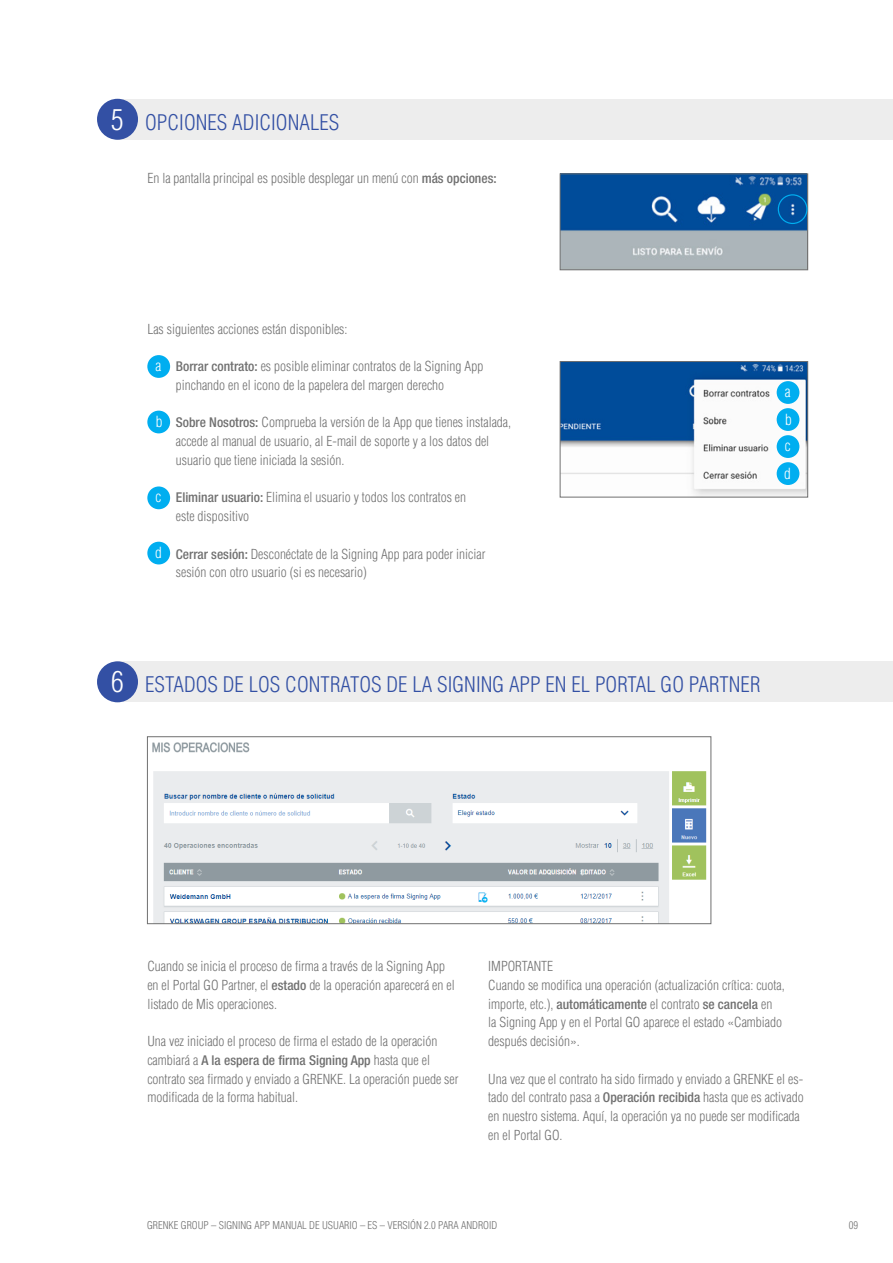
<style>
.page{position:relative;width:893px;height:1263px;background:#fff}
.page>*{position:absolute;margin:0;border:0;box-sizing:border-box;transform-origin:0 0}
.GLB__Headline___19pt{font:300 condensed 21px "Helvetica LT Pro";letter-spacing:.005em;color:#3350a4}
.GLB__Zitat___10Pt{font:300 condensed 15px "Helvetica LT Pro";color:#fff}
.GLB__Copy{font:300 condensed 13.5px/18.8px "Helvetica LT Pro";color:#707070}
.GLB__Zitat___10Pt-2{font:300 condensed 13.5px/18.8px "Helvetica LT Pro";color:#707070}
.t1{font:300 condensed 10.5px "Helvetica LT Pro";color:#707070}
.s1{font-size:28.5px;color:#fff}
.s2{font-family:"Helvetica Neue LT Pro";font-weight:500}
</style>
<div class="page">
<img style="left:562px;top:176px;width:244px;height:92px">
<div style="left:560px;top:174px;width:248px;height:96px;border:1px solid #707070"></div>
<div style="left:778px;top:194px;width:29px;height:30px;border:1px solid #00aef0;border-radius:50%"></div>
<img style="left:562px;top:363px;width:244px;height:132px">
<div style="left:560px;top:361px;width:248px;height:136px;border:1px solid #707070"></div>
<div style="left:777px;top:381px;width:22px;height:23px;background:#00aef0;border-radius:50%"></div>
<div style="left:777px;top:408px;width:22px;height:23px;background:#00aef0;border-radius:50%"></div>
<div style="left:777px;top:462px;width:22px;height:23px;background:#00aef0;border-radius:50%"></div>
<div style="left:777px;top:435px;width:22px;height:23px;background:#00aef0;border-radius:50%"></div>
<div style="left:116px;top:99px;width:777px;height:41px;background:#ededed"></div>
<div style="left:97px;top:99px;width:41px;height:41px;background:#3350a4;border-radius:50%"></div>
<div style="left:116px;top:661px;width:777px;height:41px;background:#ededed"></div>
<div style="left:97px;top:661px;width:41px;height:41px;background:#3350a4;border-radius:50%"></div>
<div style="left:147px;top:355px;width:23px;height:23px;background:#00aef0;border-radius:50%"></div>
<div style="left:147px;top:411px;width:23px;height:22px;background:#00aef0;border-radius:50%"></div>
<div style="left:147px;top:486px;width:23px;height:23px;background:#00aef0;border-radius:50%"></div>
<div style="left:147px;top:542px;width:23px;height:22px;background:#00aef0;border-radius:50%"></div>
<img style="left:152px;top:742px;width:555px;height:180px">
<div style="left:147px;top:736px;width:564px;height:188px;border:1px solid #707070"></div>
<p class="GLB__Headline___19pt" style="left:111px;top:109px;width:230px"><span class="s1">5</span> OPCIONES ADICIONALES</p>
<p class="GLB__Copy" style="left:147px;top:169px;width:351px">En la pantalla principal es posible desplegar un menú con <span class="s2">más opciones:</span></p>
<p class="GLB__Copy" style="left:147px;top:319px;width:200px">Las siguientes acciones están disponibles:</p>
<p class="GLB__Zitat___10Pt" style="left:156px;top:356px;width:7px">a</p>
<p class="GLB__Copy" style="left:176px;top:357px;width:309px"><span class="s2">Borrar contrato:</span> es posible eliminar contratos de la Signing App pinchando en el icono de la papelera del margen derecho</p>
<p class="GLB__Zitat___10Pt" style="left:156px;top:412px;width:8px">b</p>
<p class="GLB__Zitat___10Pt-2" style="left:176px;top:413px;width:337px"><span class="s2">Sobre Nosotros:</span> Comprueba la versión de la App que tienes instalada, accede al manual de usuario, al E-mail de soporte y a los datos del usuario que tiene iniciada la sesión.</p>
<p class="GLB__Zitat___10Pt" style="left:156px;top:487px;width:7px">c</p>
<p class="GLB__Zitat___10Pt-2" style="left:176px;top:488px;width:292px"><span class="s2">Eliminar usuario:</span> Elimina el usuario y todos los contratos en este dispositivo</p>
<p class="GLB__Zitat___10Pt" style="left:155px;top:543px;width:8px">d</p>
<p class="GLB__Zitat___10Pt-2" style="left:176px;top:544px;width:311px"><span class="s2">Cerrar sesión:</span> Desconéctate de la Signing App para poder iniciar sesión con otro usuario (si es necesario)</p>
<p class="GLB__Zitat___10Pt" style="left:785px;top:382px;width:7px">a</p>
<p class="GLB__Zitat___10Pt" style="left:785px;top:410px;width:8px">b</p>
<p class="GLB__Zitat___10Pt" style="left:785px;top:436px;width:7px">c</p>
<p class="GLB__Zitat___10Pt" style="left:784px;top:464px;width:8px">d</p>
<p class="GLB__Headline___19pt" style="left:111px;top:671px;width:651px"><span class="s1">6</span> ESTADOS DE LOS CONTRATOS DE LA SIGNING APP EN EL PORTAL GO PARTNER</p>
<p class="GLB__Copy" style="left:147px;top:957px;width:309px">Cuando se inicia el proceso de firma a través de la Signing App en el Portal GO Partner, el <span class="s2">estado</span> de la operación aparecerá en el listado de Mis operaciones.</p>
<p class="GLB__Copy" style="left:147px;top:1032px;width:313px">Una vez iniciado el proceso de firma el estado de la operación cambiará a <span class="s2">A la espera de firma Signing App</span> hasta que el contrato sea firmado y enviado a GRENKE. La operación puede ser modificada de la forma habitual.</p>
<p class="GLB__Copy" style="left:488px;top:957px;width:298px">IMPORTANTE<br>Cuando se modifica una operación (actualización crítica: cuota, importe, etc.), <span class="s2">automáticamente</span> el contrato <span class="s2">se cancela</span> en<br>la Signing App y en el Portal GO aparece el estado «Cambiado después decisión».</p>
<p class="GLB__Copy" style="left:488px;top:1069px;width:317px">Una vez que el contrato ha sido firmado y enviado a GRENKE el es&shy;tado del contrato pasa a <span class="s2">Operación recibida</span> hasta que es activado en nuestro sistema. Aquí, la operación ya no puede ser modificada en el Portal GO.</p>
<p class="t1" style="left:147px;top:1218px;width:352px">GRENKE GROUP – SIGNING APP MANUAL DE USUARIO – ES – VERSIÓN 2.0 PARA ANDROID</p>
<p class="t1" style="left:849px;top:1218px;width:11px">09</p>
</div>
